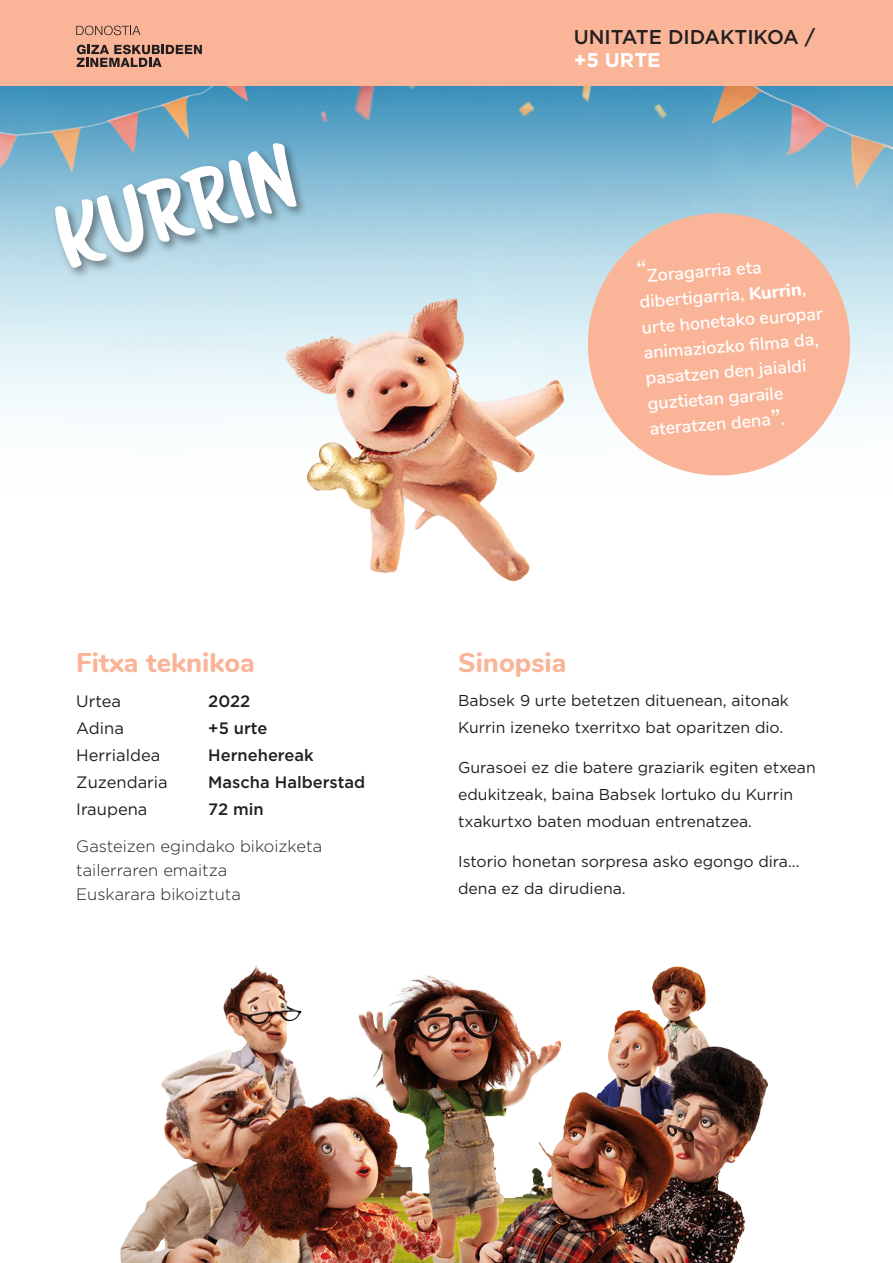
<style>
.page{position:relative;width:893px;height:1263px;background:#fff}
.page>*{position:absolute;margin:0;border:0;box-sizing:border-box;transform-origin:0 0}
.t1{font:76.95px "Scriptorama Markdown JF";color:#fff}
.Titulo{font:800 27px "Nunito";color:#fab598}
.t2{font:500 19.95px "Gotham";color:#231f20}
.t3{font:700 19.95px "Gotham";color:#fff}
.t4{font:600 18px/25.5px "Nunito";color:#fff}
.t5{font:300 16.5px/24px "Gotham";color:#231f20}
.t6{font:500 16.5px "Gotham";color:#231f20}
.t7{font:16.5px "Gotham";color:#231f20}
.t8{font:15.75px/27px "Gotham";color:#231f20}
.s1{font-weight:800}
</style>
<div class="page">
<img style="left:0;top:86px;width:893px;height:331px">
<svg style="left:583px;top:208px;width:272px;height:268px;background:#efbfab"></svg>
<img style="left:120px;top:965px;width:648px;height:298px">
<img style="left:234px;top:246px;width:387px;height:335px">
<div style="left:0;top:0;width:893px;height:86px;background:#fab598"></div>
<div style="left:52px;top:140px;width:257px;height:140px;background:#231f20;opacity:.51"></div>
<svg style="left:76px;top:26px;width:65px;height:9px"></svg>
<svg style="left:77px;top:45px;width:125px;height:22px"></svg>
<svg style="left:637px;top:260px;width:9px;height:7px"></svg>
<svg style="left:771px;top:409px;width:8px;height:7px"></svg>
<p class="t1" style="left:45px;top:192px;width:246px;rotate:-16deg">KURRIN</p>
<p class="Titulo" style="left:76px;top:643px;width:180px">Fitxa teknikoa</p>
<p class="t7" style="left:76px;top:690px;width:46px">Urtea</p>
<p class="t6" style="left:208px;top:690px;width:44px">2022</p>
<p class="t7" style="left:76px;top:718px;width:49px">Adina</p>
<p class="t6" style="left:208px;top:717px;width:61px">+5 urte</p>
<p class="t7" style="left:76px;top:745px;width:86px">Herrialdea</p>
<p class="t6" style="left:208px;top:744px;width:107px">Hernehereak</p>
<p class="t7" style="left:76px;top:772px;width:93px">Zuzendaria</p>
<p class="t6" style="left:208px;top:772px;width:158px">Mascha Halberstad</p>
<p class="t7" style="left:76px;top:799px;width:73px">Iraupena</p>
<p class="t6" style="left:208px;top:799px;width:57px">72 min</p>
<p class="t5" style="left:76px;top:834px;width:247px">Gasteizen egindako bikoizketa tailerraren emaitza<br>Euskarara bikoiztuta</p>
<p class="t2" style="left:574px;top:24px;width:243px">UNITATE DIDAKTIKOA /</p>
<p class="t3" style="left:574px;top:47px;width:88px">+5 URTE</p>
<p class="t4" style="left:637px;top:262px;width:183px;text-indent:9px;rotate:-4deg">Zoragarria eta dibertigarria, <span class="s1">Kurrin</span>, urte honetako europar animaziozko fi lma da, pasatzen den jaialdi guztietan garaile ateratzen dena</p>
<p class="Titulo" style="left:458px;top:643px;width:110px">Sinopsia</p>
<p class="t8" style="left:458px;top:687px;width:332px">Babsek 9 urte betetzen dituenean, aitonak<br>Kurrin izeneko txerritxo bat oparitzen dio.</p>
<p class="t8" style="left:458px;top:754px;width:359px">Gurasoei ez die batere graziarik egiten etxean edukitzeak, baina Babsek lortuko du Kurrin txakurtxo baten moduan entrenatzea.</p>
<p class="t8" style="left:458px;top:847px;width:343px">Istorio honetan sorpresa asko egongo dira... dena ez da dirudiena.</p>
</div>
